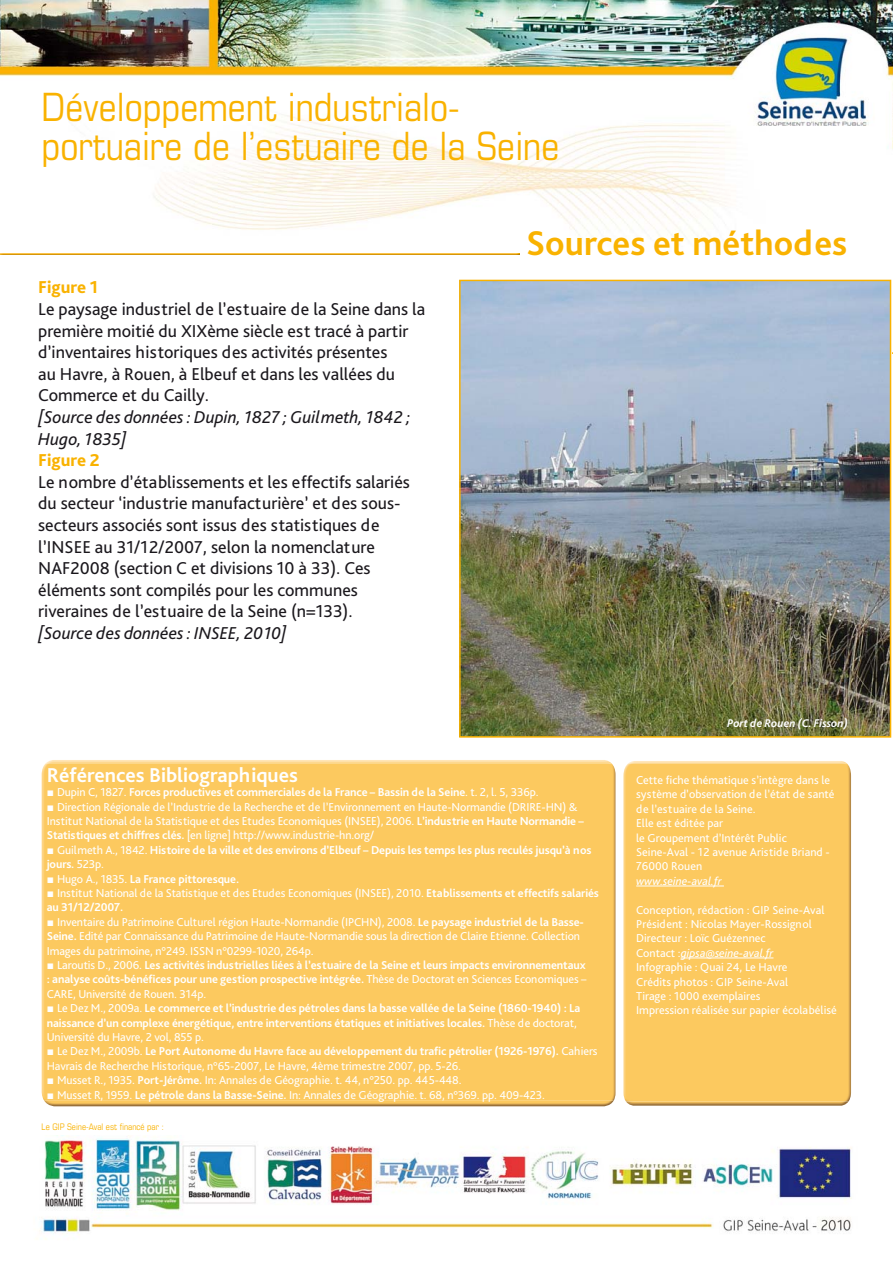
<style>
.page{position:relative;width:893px;height:1263px;background:#fff}
.page>*{position:absolute;margin:0;border:0;box-sizing:border-box;transform-origin:0 0}
.t1{font:condensed 39px/39px "Eurostile LT Std";color:#f9b200}
.t2{font:700 36px "Bliss Pro";color:#f9b200}
.t3{font:700 21px "Bliss Pro";color:#fff}
.t4{font:18px/21.6px "Bliss Pro";color:#1a171c}
.t5{font:italic 18px/21.6px "Bliss Pro";color:#1a171c}
.t6{font:800 18px "Bliss Pro";color:#f9b200}
.t7{font:12px/14.4px "Bliss Pro";letter-spacing:-.01em;color:#fff}
.t8{font:700 12px/14.4px "Bliss Pro";letter-spacing:-.01em;color:#fff}
.t9{font:italic 12px "Bliss Pro";color:#fff}
.t10{font:italic 700 11.7px "Bliss Pro";color:#fff}
.t11{font:condensed 9px "Eurostile LT Std";color:#f9b200}
.s1{font-family:"Arial";font-weight:400}
.s2{font-weight:400}
.s3{font-family:"Arial"}
.s4{font-weight:700}
.s5{font-style:italic}
</style>
<div class="page">
<img style="left:41px;top:1138px;width:811px;height:102px">
<img style="left:0;top:0;width:893px;height:241px">
<img style="left:0;top:253px;width:519px;height:2px">
<img style="left:629px;top:761px;width:217px;height:2px">
<img style="left:626px;top:1101px;width:222px;height:5px">
<div style="left:623px;top:763px;width:228px;height:338px;background:#fcc95f"></div>
<img style="left:46px;top:760px;width:565px;height:3px">
<img style="left:44px;top:1101px;width:569px;height:5px">
<div style="left:42px;top:763px;width:573px;height:338px;background:#fcc95f"></div>
<hr style="left:636px;top:886px;width:88px;height:1px;background:#fff">
<hr style="left:681px;top:958px;width:92px;height:1px;background:#fff">
<img style="left:462px;top:283px;width:426px;height:452px">
<div style="left:459px;top:280px;width:432px;height:458px;border:2px solid #f9b200"></div>
<h1 class="t1" style="left:42px;top:91px;width:519px">Développement industrialo&shy;portuaire de l’estuaire de la Seine</h1>
<h3 class="t6" style="left:38px;top:281px;width:61px">Figure 1</h3>
<h3 class="t4" style="left:38px;top:300px;width:388px">Le paysage industriel de l’estuaire de la Seine dans la première moitié du XIXème siècle est tracé à partir d’inventaires historiques des activités présentes<br>au Havre, à Rouen, à Elbeuf et dans les vallées du Commerce et du Cailly.</h3>
<h3 class="t5" style="left:38px;top:408px;width:374px">[Source des données : Dupin, 1827 ; Guilmeth, 1842 ;<br>Hugo, 1835]</h3>
<h3 class="t6" style="left:38px;top:453px;width:63px">Figure 2</h3>
<p class="t4" style="left:38px;top:473px;width:373px">Le nombre d’établissements et les effectifs salariés du secteur ‘industrie manufacturière’ et des sous&shy;secteurs associés sont issus des statistiques de l’INSEE au 31/12/2007, selon la nomenclature NAF2008 (section C et divisions 10 à 33). Ces éléments sont compilés pour les communes riveraines de l’estuaire de la Seine (n=133).</p>
<h3 class="t5" style="left:38px;top:624px;width:250px">[Source des données : INSEE, 2010]</h3>
<h2 class="t2" style="left:526px;top:229px;width:323px">Sources et méthodes</h2>
<p class="t10" style="left:727px;top:719px;width:122px">Port de Rouen (C. Fisson)</p>
<h3 class="t3" style="left:47px;top:767px;width:253px">Références Bibliographiques</h3>
<p class="t8" style="left:47px;top:786px;width:493px"><span class="s1">■</span> <span class="s2">Dupin C, 1827.</span> Forces productives et commerciales de la France – Bassin de la Seine<span class="s2">. t. 2, l. 5, 336p.</span></p>
<p class="t7" style="left:47px;top:801px;width:539px"><span class="s3">■</span> Direction Régionale de l’Industrie de la Recherche et de l’Environnement en Haute-Normandie (DRIRE-HN) &amp;<br>Institut National de la Statistique et des Etudes Economiques (INSEE), 2006. <span class="s4">L’industrie en Haute Normandie –<br>Statistiques et chiffres clés.</span> [en ligne] http://www.industrie-hn.org/</p>
<p class="t8" style="left:47px;top:844px;width:546px"><span class="s1">■</span> <span class="s2">Guilmeth A., 1842.</span> Histoire de la ville et des environs d’Elbeuf – Depuis les temps les plus reculés jusqu’à nos jours. <span class="s2">523p.</span></p>
<p class="t8" style="left:47px;top:873px;width:194px"><span class="s1">■</span> <span class="s2">Hugo A., 1835.</span> La France pittoresque.</p>
<p class="t7" style="left:47px;top:887px;width:554px"><span class="s3">■</span> Institut National de la Statistique et des Etudes Economiques (INSEE), 2010. <span class="s4">Etablissements et effectifs salariés au 31/12/2007.</span></p>
<p class="t7" style="left:47px;top:916px;width:539px"><span class="s3">■</span> Inventaire du Patrimoine Culturel région Haute-Normandie (IPCHN), 2008. <span class="s4">Le paysage industriel de la Basse-<br>Seine.</span> Edité par Connaissance du Patrimoine de Haute-Normandie sous la direction de Claire Etienne. Collection<br>Images du patrimoine, n°249. ISSN n°0299-1020, 264p.</p>
<p class="t8" style="left:47px;top:959px;width:541px;text-align:justify"><span class="s1">■</span> <span class="s2">Laroutis D., 2006.</span> Les activités industrielles liées à l’estuaire de la Seine et leurs impacts environnementaux : analyse coûts-bénéfices pour une gestion prospective intégrée. <span class="s2">Thèse de Doctorat en Sciences Economiques – CARE, Université de Rouen. 314p.</span></p>
<p class="t8" style="left:47px;top:1002px;width:535px"><span class="s1">■</span> <span class="s2">Le Dez M., 2009a.</span> Le commerce et l’industrie des pétroles dans la basse vallée de la Seine (1860-1940) : La naissance d’un complexe énergétique, entre interventions étatiques et initiatives locales. <span class="s2">Thèse de doctorat,<br>Université du Havre, 2 vol, 855 p.</span></p>
<p class="t7" style="left:47px;top:1045px;width:552px"><span class="s3">■</span> Le Dez M., 2009b. <span class="s4">Le Port Autonome du Havre face au développement du trafic pétrolier (1926-1976).</span> Cahiers<br>Havrais de Recherche Historique, n°65-2007, Le Havre, 4ème trimestre 2007, pp. 5-26.</p>
<p class="t7" style="left:47px;top:1074px;width:416px"><span class="s3">■</span> Musset R., 1935. <span class="s4">Port-Jérôme.</span> In: Annales de Géographie. t. 44, n°250. pp. 445-448.</p>
<p class="t7" style="left:47px;top:1088px;width:500px"><span class="s3">■</span> Musset R, 1959. <span class="s4">Le pétrole dans la Basse-Seine.</span> In: Annales de Géographie. t. 68, n°369. pp. 409-423.</p>
<p class="t11" style="left:42px;top:1123px;width:124px">Le GIP Seine-Aval est financé par :</p>
<p class="t7" style="left:636px;top:774px;width:200px">Cette fiche thématique s’intègre dans le système d’observation de l’état de santé de l’estuaire de la Seine.<br>Elle est éditée par<br>le Groupement d’Intérêt Public<br>Seine-Aval - 12 avenue Aristide Briand -<br>76000 Rouen</p>
<p class="t9" style="left:636px;top:876px;width:87px">www.seine-aval.fr</p>
<p class="t7" style="left:636px;top:903px;width:202px">Conception, rédaction : GIP Seine-Aval Président : Nicolas Mayer-Rossignol Directeur : Loïc Guézennec<br>Contact :<span class="s5">gipsa@seine-aval.fr<br></span>Infographie : Quai 24, Le Havre<br>Crédits photos : GIP Seine-Aval<br>Tirage : 1000 exemplaires<br>Impression réalisée sur papier écolabélisé</p>
</div>
